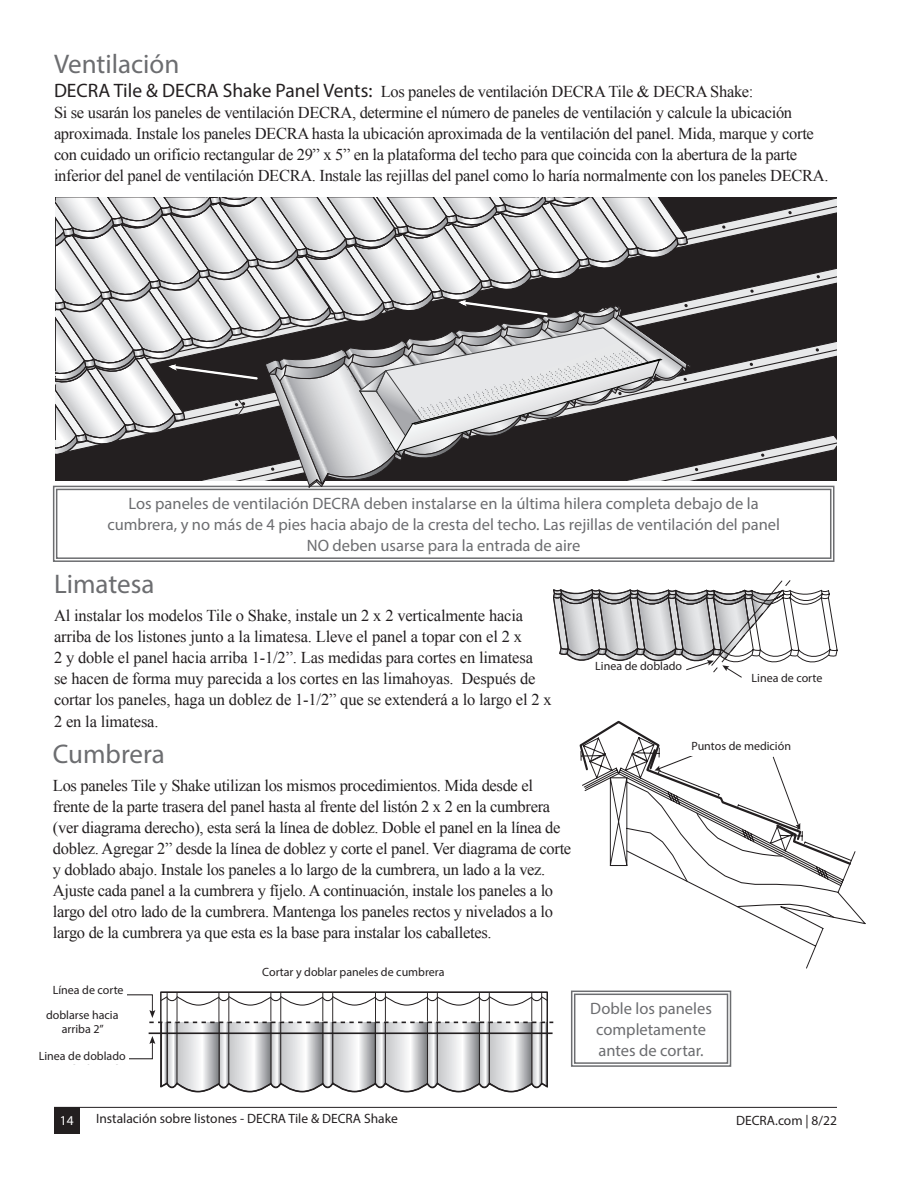
<style>
.page{position:relative;width:918px;height:1188px;background:#fff}
.page>*{position:absolute;margin:0;border:0;box-sizing:border-box;transform-origin:0 0}
.t1{font:27px "Myriad Pro";color:#6c6d70}
.t2{font:16.5px/21px "Times New Roman";letter-spacing:-.02em;color:#231f20}
.t3{font:16.5px/21px "Myriad Pro";color:#6c6d70;text-align:center}
.t4{font:14.4px/25.2px "Helvetica Neue LT Std";color:#231f20;text-align:right;scale:.9 1}
.t5{font:13.5px "Myriad Pro";color:#231f20}
.t6{font:13.5px "Myriad Pro";color:#fff}
.t7{font:12px/14.4px "Myriad Pro";color:#231f20;text-align:center}
.t8{font:12px "Helvetica Neue LT Std";color:#231f20;scale:.91 1}
.t9{font:12px "Helvetica Neue LT Std";color:#231f20}
.s1{font-family:"Myriad Pro";font-size:19.5px}
</style>
<div class="page">
<div style="left:54px;top:1107px;width:25px;height:27px;background:#231f20"></div>
<hr style="left:54px;top:1107px;width:783px;height:1px;background:#231f20">
<svg style="left:761px;top:851px;width:105px;height:118px"></svg>
<svg style="left:657px;top:867px;width:182px;height:52px"></svg>
<svg style="left:579px;top:720px;width:274px;height:147px"></svg>
<svg style="left:571px;top:990px;width:161px;height:77px"></svg>
<div style="left:574px;top:994px;width:154px;height:70px;border:1px solid #6c6d70"></div>
<svg style="left:553px;top:580px;width:285px;height:98px"></svg>
<svg style="left:127px;top:991px;width:426px;height:101px"></svg>
<svg style="left:52px;top:485px;width:783px;height:77px"></svg>
<div style="left:56px;top:489px;width:775px;height:70px;border:1px solid #6c6d70"></div>
<svg style="left:56px;top:197px;width:781px;height:295px"></svg>
<div style="left:744px;top:674px;width:86px;height:11px;background:#fff"></div>
<div style="left:688px;top:741px;width:107px;height:14px;background:#fff"></div>
<div style="left:592px;top:662px;width:93px;height:12px;background:#fff"></div>
<div style="left:36px;top:1051px;width:93px;height:13px;background:#fff"></div>
<div style="left:34px;top:1010px;width:97px;height:27px;background:#fff"></div>
<p class="t1" style="left:54px;top:48px;width:127px">Ventilación</p>
<p class="t2" style="left:54px;top:80px;width:776px"><span class="s1">DECRA Tile &amp; DECRA Shake Panel Vents:</span> Los paneles de ventilación DECRA Tile &amp; DECRA Shake:<br>Si se usarán los paneles de ventilación DECRA, determine el número de paneles de ventilación y calcule la ubicación aproximada. Instale los paneles DECRA hasta la ubicación aproximada de la ventilación del panel. Mida, marque y corte con cuidado un orificio rectangular de 29” x 5” en la plataforma del techo para que coincida con la abertura de la parte inferior del panel de ventilación DECRA. Instale las rejillas del panel como lo haría normalmente con los paneles DECRA.</p>
<p class="t3" style="left:107px;top:492px;width:674px">Los paneles de ventilación DECRA deben instalarse en la última hilera completa debajo de la cumbrera, y no más de 4 pies hacia abajo de la cresta del techo. Las rejillas de ventilación del panel<br>NO deben usarse para la entrada de aire</p>
<p class="t1" style="left:54px;top:567px;width:102px">Limatesa</p>
<p class="t2" style="left:54px;top:604px;width:499px">Al instalar los modelos Tile o Shake, instale un 2 x 2 verticalmente hacia arriba de los listones junto a la limatesa. Lleve el panel a topar con el 2 x<br>2 y doble el panel hacia arriba 1-1/2”. Las medidas para cortes en limatesa<br>se hacen de forma muy parecida a los cortes en las limahoyas. Después de cortar los paneles, haga un doblez de 1-1/2” que se extenderá a lo largo el 2 x</p>
<p class="t2" style="left:54px;top:711px;width:106px">2 en la limatesa.</p>
<p class="t1" style="left:53px;top:737px;width:113px">Cumbrera</p>
<p class="t2" style="left:53px;top:775px;width:520px">Los paneles Tile y Shake utilizan los mismos procedimientos. Mida desde el frente de la parte trasera del panel hasta al frente del listón 2 x 2 en la cumbrera (ver diagrama derecho), esta será la línea de doblez. Doble el panel en la línea de doblez. Agregar 2” desde la línea de doblez y corte el panel. Ver diagrama de corte y doblado abajo. Instale los paneles a lo largo de la cumbrera, un lado a la vez.<br>Ajuste cada panel a la cumbrera y fíjelo. A continuación, instale los paneles a lo largo del otro lado de la cumbrera. Mantenga los paneles rectos y nivelados a lo largo de la cumbrera ya que esta es la base para instalar los caballetes.</p>
<p class="t7" style="left:53px;top:983px;width:72px">Línea de corte</p>
<p class="t4" style="left:55px;top:981px;width:74px">Cut Line<br>Bend up 2”</p>
<p class="t4" style="left:62px;top:1046px;width:66px">Bend Line</p>
<p class="t7" style="left:46px;top:1007px;width:74px">doblarse hacia arriba 2”</p>
<p class="t7" style="left:39px;top:1048px;width:88px">Linea de doblado</p>
<p class="t7" style="left:262px;top:965px;width:184px">Cortar y doblar paneles de cumbrera</p>
<p class="t4" style="left:262px;top:962px;width:207px">Cutting &amp; Bending Ridge Panels</p>
<p class="t7" style="left:595px;top:659px;width:88px">Linea de doblado</p>
<p class="t9" style="left:629px;top:661px;width:56px">Bend Line</p>
<p class="t7" style="left:752px;top:671px;width:72px">Linea de corte</p>
<p class="t9" style="left:744px;top:672px;width:46px">Cut Line</p>
<p class="t7" style="left:691px;top:738px;width:101px">Puntos de medición</p>
<p class="t8" style="left:690px;top:742px;width:95px">Measuring Points</p>
<p class="t3" style="left:590px;top:997px;width:123px">Doble los paneles completamente antes de cortar.</p>
<p class="t6" style="left:60px;top:1112px;width:15px">14</p>
<p class="t5" style="left:96px;top:1110px;width:303px">Instalación sobre listones - DECRA Tile &amp; DECRA Shake</p>
<p class="t5" style="left:736px;top:1112px;width:102px">DECRA.com | 8/22</p>
</div>
